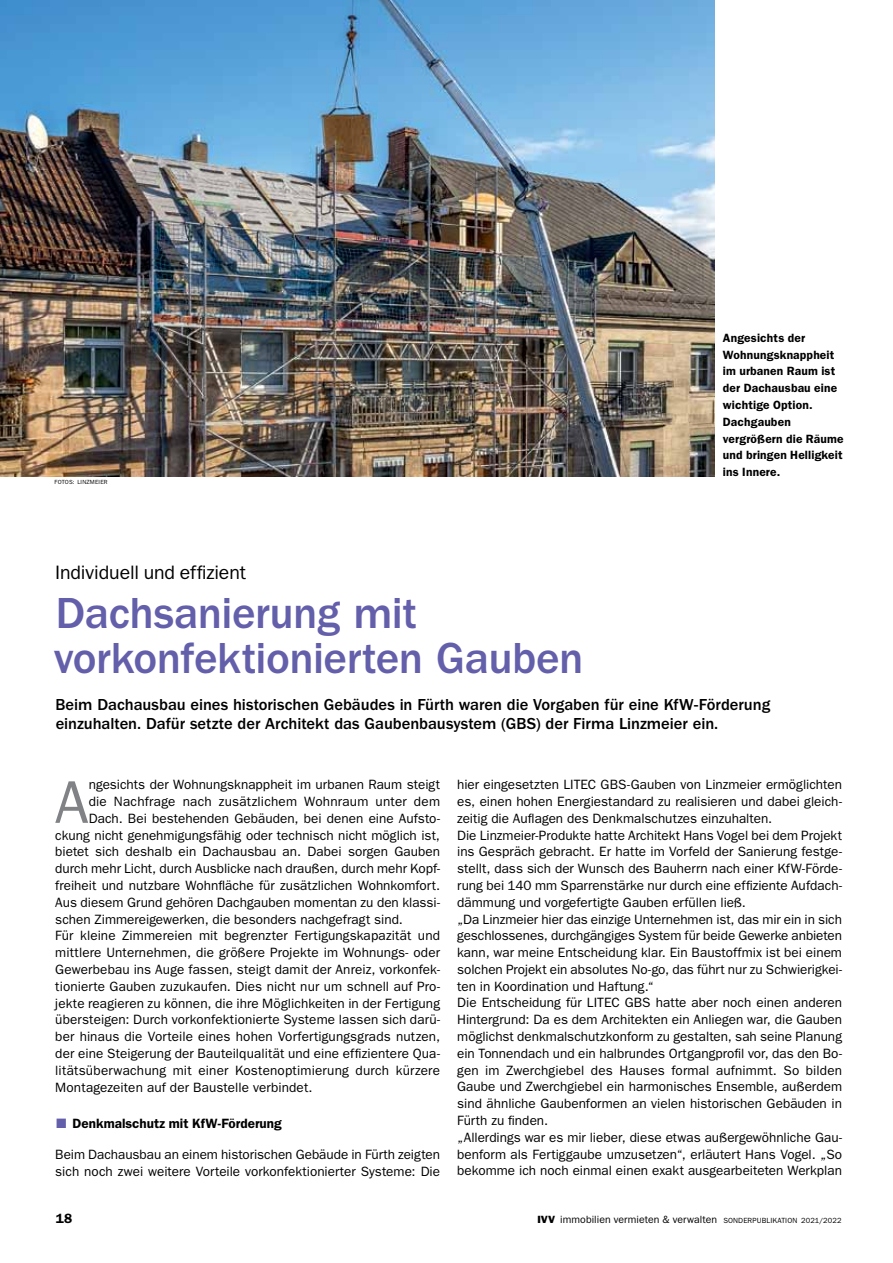
<style>
.page{position:relative;width:893px;height:1263px;background:#fff}
.page>*{position:absolute;margin:0;border:0;box-sizing:border-box;transform-origin:0 0}
.t1{font:60.45px "ITC Franklin Gothic Std";color:#808285}
.t2{font:500 45px/45px "ITC Franklin Gothic Std";letter-spacing:-.01em;color:#645faa}
.t3{font:19.5px "ITC Franklin Gothic Std";color:#000}
.t4{font:500 16.5px/19.5px "ITC Franklin Gothic Std";color:#000}
.t5{font:13.5px/16.8px "ITC Franklin Gothic Std";color:#000}
.t6{font:600 13.5px "ITC Franklin Gothic Std";color:#000}
.t7{font:600 12px/16.8px "ITC Franklin Gothic Std";letter-spacing:.015em;color:#000}
.t8{font:10.5px "ITC Franklin Gothic Std";letter-spacing:.01em;color:#000}
.t9{font:6px "ITC Franklin Gothic Std";letter-spacing:.03em;color:#000}
.s1{color:#645faa}
.s2{font-family:"ITC Franklin Gothic Std Hvy"}
.s3{font-size:7.5px}
</style>
<div class="page">
<img style="left:0;top:0;width:714px;height:476px">
<p class="t9" style="left:55px;top:479px;width:8px">FOTO</p>
<p class="t9" style="left:69px;top:479px;width:40px">s: Linzm eier</p>
<p class="t7" style="left:723px;top:329px;width:122px">Angesichts der<br>Wohnungsknappheit im urbanen Raum ist der Dachausbau eine wichtige Option.<br>Dachgauben vergrößern die Räume und bringen Helligkeit ins Innere.</p>
<h3 class="t3" style="left:55px;top:561px;width:192px">I ndividuell und effizient</h3>
<h2 class="t2" style="left:54px;top:591px;width:531px">Dachsanierung mit vorkonfektionierten Gauben</h2>
<p class="t4" style="left:56px;top:695px;width:716px">Beim Dachausbau eines historischen Gebäudes in Fürth waren die Vorgaben für eine KfW-Förderung einzuhalten. Dafür setzte der Architekt das Gaubenbausystem (GBS) der Firma Linzmeier ein.</p>
<h1 class="t1" style="left:55px;top:767px;width:34px">A</h1>
<p class="t5" style="left:89px;top:776px;width:353px">ngesichts der Wohnungsknappheit im urbanen Raum steigt</p>
<p class="t5" style="left:89px;top:793px;width:353px">die Nachfrage nach zusätzlichem Wohnraum unter dem</p>
<p class="t5" style="left:89px;top:810px;width:353px">Dach. Bei bestehenden Gebäuden, bei denen eine Aufsto-</p>
<p class="t5" style="left:55px;top:827px;width:386px">ckung nicht genehmigungsfähig oder technisch nicht möglich ist,</p>
<p class="t5" style="left:55px;top:843px;width:386px">bietet sich deshalb ein Dachausbau an. Dabei sorgen Gauben</p>
<p class="t5" style="left:55px;top:860px;width:386px">durch mehr Licht, durch Ausblicke nach draußen, durch mehr Kopf-</p>
<p class="t5" style="left:55px;top:877px;width:386px">freiheit und nutzbare Wohnfläche für zusätzlichen Wohnkomfort.</p>
<p class="t5" style="left:55px;top:894px;width:386px">Aus diesem Grund gehören Dachgauben momentan zu den klassi-</p>
<p class="t5" style="left:55px;top:911px;width:349px">schen Zimmereigewerken, die besonders nachgefragt sind.</p>
<p class="t5" style="left:55px;top:927px;width:386px">Für kleine Zimmereien mit begrenzter Fertigungskapazität und</p>
<p class="t5" style="left:55px;top:944px;width:386px">mittlere U nternehmen, die größere Projekte im Wohnungs- oder</p>
<p class="t5" style="left:55px;top:961px;width:386px">Gewerbebau ins Auge fassen, steigt damit der Anreiz, vorkonfek-</p>
<p class="t5" style="left:55px;top:978px;width:386px">tionierte Gauben zuzukaufen. Dies nicht nur um schnell auf Pro-</p>
<p class="t5" style="left:55px;top:995px;width:386px">jekte reagieren zu können, die ihre Möglichkeiten in der Fertigung</p>
<p class="t5" style="left:55px;top:1011px;width:386px">übersteigen: Durch vorkonfektionierte Systeme lassen sich darü-</p>
<p class="t5" style="left:55px;top:1028px;width:386px">ber hinaus die Vorteile eines hohen Vorfertigungsgrads nutzen,</p>
<p class="t5" style="left:55px;top:1045px;width:386px">der eine Steigerung der Bauteilqualität und eine effizientere Qua-</p>
<p class="t5" style="left:55px;top:1062px;width:386px">litätsüberwachung mit einer Kostenoptimierung durch kürzere</p>
<p class="t5" style="left:55px;top:1079px;width:259px">Montagezeiten auf der Baustelle verbindet.</p>
<p class="t6" style="left:56px;top:1116px;width:227px"><span class="s1">■</span> Denkmalschutz mit KfW-Förderung</p>
<p class="t5" style="left:55px;top:1146px;width:386px">Beim Dachausbau an einem historischen Gebäude in Fürth zeigten sich noch zwei weitere Vorteile vorkonfektionierter Systeme: Die</p>
<p class="t5" style="left:457px;top:776px;width:386px;text-indent:131px">C GBS-Gauben von Linzmeier ermöglichten es, einen hohen Energiestandard zu realisieren und dabei gleich&shy;zeitig die Auflagen des Denkmalschutzes einzuhalten.<br>Die Linzmeier-Produkte hatte Architekt Hans Vogel bei dem Projekt ins Gespräch gebracht. Er hatte im Vorfeld der Sanierung festge&shy;stellt, dass sich der Wunsch des Bauherrn nach einer KfW-Förde&shy;rung bei 140 mm Sparrenstärke nur durch eine effiziente Aufdach&shy;dämmung und vorgefertigte Gauben erfüllen ließ.<br>„Da Linzmeier hier das einzige U nternehmen ist, das mir ein in sich geschlossenes, durchgängiges System für beide Gewerke anbieten kann, war meine Entscheidung klar. Ein Baustoffmix ist bei einem solchen Projekt ein absolutes No-go, das führt nur zu Schwierigkei&shy;ten in Koordination und Haftung.“<br>Die Entscheidung für LITE</p>
<p class="t5" style="left:457px;top:776px;width:114px">hier eingesetzten LITE</p>
<p class="t5" style="left:457px;top:994px;width:386px;text-indent:154px">C GBS hatte aber noch einen anderen Hintergrund: Da es dem Architekten ein Anliegen war, die Gauben möglichst denkmalschutzkonform zu gestalten, sah seine Planung ein Tonnendach und ein halbrundes Ortgangprofil vor, das den Bo&shy;gen im Zwerchgiebel des Hauses formal aufnimmt. So bilden Gaube und Zwerchgiebel ein harmonisches Ensemble, außerdem sind ähnliche Gaubenformen an vielen historischen Gebäuden in Fürth zu finden.<br>„Allerdings war es mir lieber, diese etwas außergewöhnliche Gau&shy;benform als Fertiggaube umzusetzen“, erläutert Hans Vogel. „So bekomme ich noch einmal einen exakt ausgearbeiteten Werkplan</p>
<p class="t6" style="left:56px;top:1211px;width:18px">18</p>
<p class="t8" style="left:538px;top:1213px;width:305px"><span class="s2">IVV</span> immobilien vermieten &amp; verwalten <span class="s3">sonderpublikation 2021/2022</span></p>
</div>
